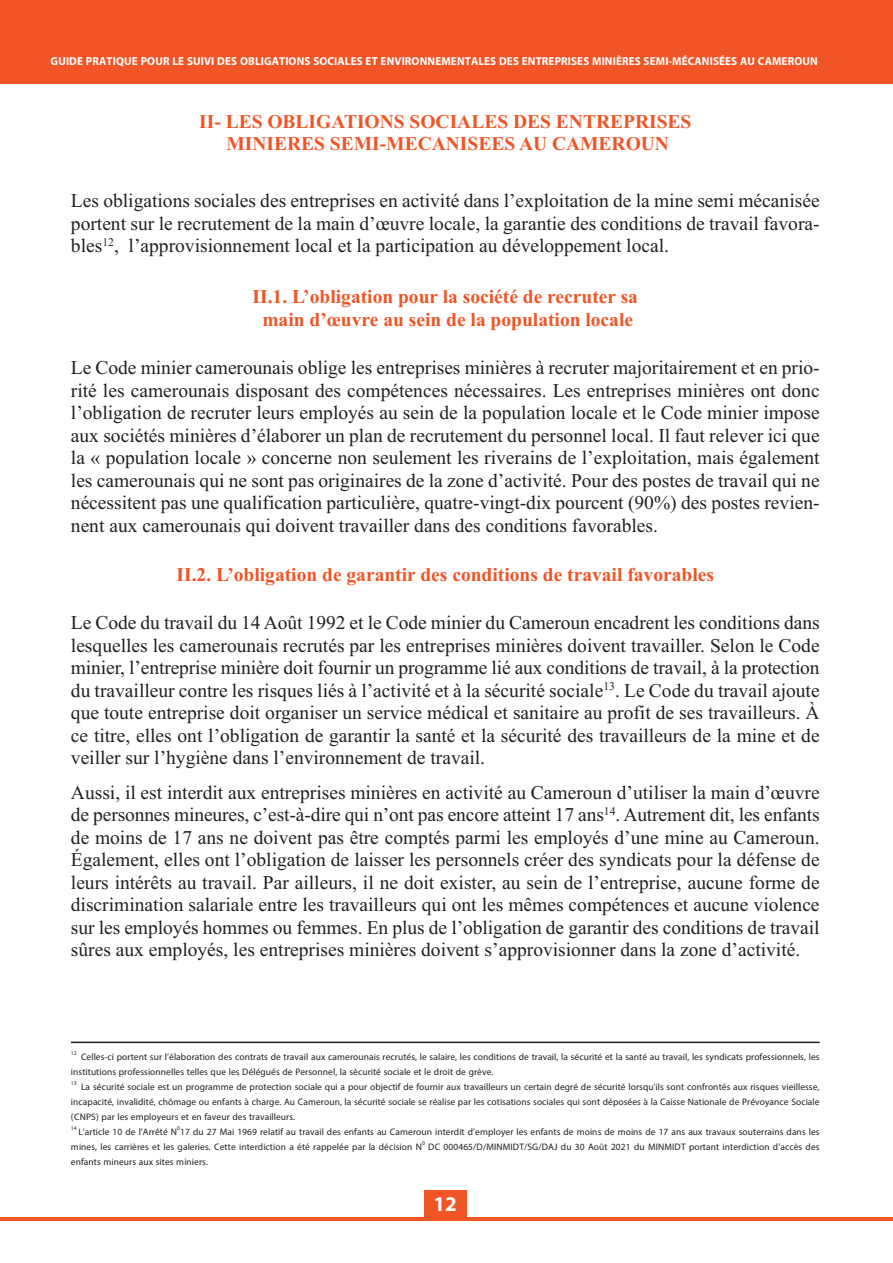
<style>
.page{position:relative;width:893px;height:1263px;background:#fff}
.page>*{position:absolute;margin:0;border:0;box-sizing:border-box;transform-origin:0 0}
.t1{font:700 21px "Myriad Pro";color:#fff}
.t2{font:19.5px/22.5px "Times New Roman";color:#231f20;text-align:justify}
.t3{font:700 19.5px/22.5px "Times New Roman";color:#f15425;text-align:center}
.t4{font:700 16.5px "Myriad Arabic";letter-spacing:.01em;color:#fff;scale:.96 1}
.t5{font:13.5px/15px "Myriad Arabic";letter-spacing:.005em;color:#231f20}
</style>
<div class="page">
<div style="left:425px;top:1190px;width:42px;height:30px;background:#f15425"></div>
<hr style="left:0;top:1217px;width:893px;height:4px;background:#f15425">
<div style="left:0;top:0;width:893px;height:84px;background:#f15425"></div>
<hr style="left:71px;top:1041px;width:749px;height:2px;background:#231f20">
<p class="t4" style="left:51px;top:53px;width:801px">GUIDE PRATIQUE POUR LE SUIVI DES OBLIGATIONS SOCIALES ET ENVIRONNEMENTALES DES ENTREPRISES MINIÈRES SEMI-MÉCANISÉES AU CAMEROUN</p>
<p class="t3" style="left:199px;top:110px;width:494px">II- LES OBLIGATIONS SOCIALES DES ENTREPRISES<br>MINIERES SEMI-MECANISEES AU CAMEROUN</p>
<p class="t2" style="left:71px;top:189px;width:750px">Les obligations sociales des entreprises en activité dans l’exploitation de la mine semi mécanisée portent sur le recrutement de la main d’œuvre locale, la garantie des conditions de travail favora&shy;bles<sup>12</sup>, l’approvisionnement local et la participation au développement local.</p>
<p class="t3" style="left:253px;top:285px;width:387px">II.1. L’obligation pour la société de recruter sa main d’œuvre au sein de la population locale</p>
<p class="t2" style="left:71px;top:356px;width:750px">Le Code minier camerounais oblige les entreprises minières à recruter majoritairement et en prio&shy;rité les camerounais disposant des compétences nécessaires. Les entreprises minières ont donc l’obligation de recruter leurs employés au sein de la population locale et le Code minier impose aux sociétés minières d’élaborer un plan de recrutement du personnel local. Il faut relever ici que la « population locale » concerne non seulement les riverains de l’exploitation, mais également les camerounais qui ne sont pas originaires de la zone d’activité. Pour des postes de travail qui ne nécessitent pas une qualification particulière, quatre-vingt-dix pourcent (90%) des postes revien&shy;nent aux camerounais qui doivent travailler dans des conditions favorables.</p>
<p class="t3" style="left:177px;top:563px;width:539px">II.2. L’obligation de garantir des conditions de travail favorables</p>
<p class="t2" style="left:71px;top:611px;width:750px">Le Code du travail du 14 Août 1992 et le Code minier du Cameroun encadrent les conditions dans lesquelles les camerounais recrutés par les entreprises minières doivent travailler. Selon le Code minier, l’entreprise minière doit fournir un programme lié aux conditions de travail, à la protection du travailleur contre les risques liés à l’activité et à la sécurité sociale<sup>13</sup>. Le Code du travail ajoute que toute entreprise doit organiser un service médical et sanitaire au profit de ses travailleurs. À ce titre, elles ont l’obligation de garantir la santé et la sécurité des travailleurs de la mine et de veiller sur l’hygiène dans l’environnement de travail.</p>
<p class="t2" style="left:71px;top:780px;width:750px">Aussi, il est interdit aux entreprises minières en activité au Cameroun d’utiliser la main d’œuvre de personnes mineures, c’est-à-dire qui n’ont pas encore atteint 17 ans<sup>14</sup>. Autrement dit, les enfants de moins de 17 ans ne doivent pas être comptés parmi les employés d’une mine au Cameroun.<br>Également, elles ont l’obligation de laisser les personnels créer des syndicats pour la défense de leurs intérêts au travail. Par ailleurs, il ne doit exister, au sein de l’entreprise, aucune forme de discrimination salariale entre les travailleurs qui ont les mêmes compétences et aucune violence sur les employés hommes ou femmes. En plus de l’obligation de garantir des conditions de travail sûres aux employés, les entreprises minières doivent s’approvisionner dans la zone d’activité.</p>
<p class="t5" style="left:71px;top:1049px;width:750px"><sup>12</sup> Celles-ci portent sur l’élaboration des contrats de travail aux camerounais recrutés, le salaire, les conditions de travail, la sécurité et la santé au travail, les syndicats professionnels, les institutions professionnelles telles que les Délégués de Personnel, la sécurité sociale et le droit de grève.<br><sup>13</sup> La sécurité sociale est un programme de protection sociale qui a pour objectif de fournir aux travailleurs un certain degré de sécurité lorsqu'ils sont confrontés aux risques vieillesse, incapacité, invalidité, chômage ou enfants à charge. Au Cameroun, la sécurité sociale se réalise par les cotisations sociales qui sont déposées à la Caisse Nationale de Prévoyance Sociale (CNPS) par les employeurs et en faveur des travailleurs.<br><sup>14</sup> L’article 10 de l’Arrêté N<sup>0</sup>17 du 27 Mai 1969 relatif au travail des enfants au Cameroun interdit d’employer les enfants de moins de moins de 17 ans aux travaux souterrains dans les mines, les carrières et les galeries. Cette interdiction a été rappelée par la décision N<sup>0</sup> DC 000465/D/MINMIDT/SG/DAJ du 30 Août 2021 du MINMIDT portant interdiction d’accès des enfants mineurs aux sites miniers.</p>
<p class="t1" style="left:434px;top:1196px;width:25px">12</p>
</div>
